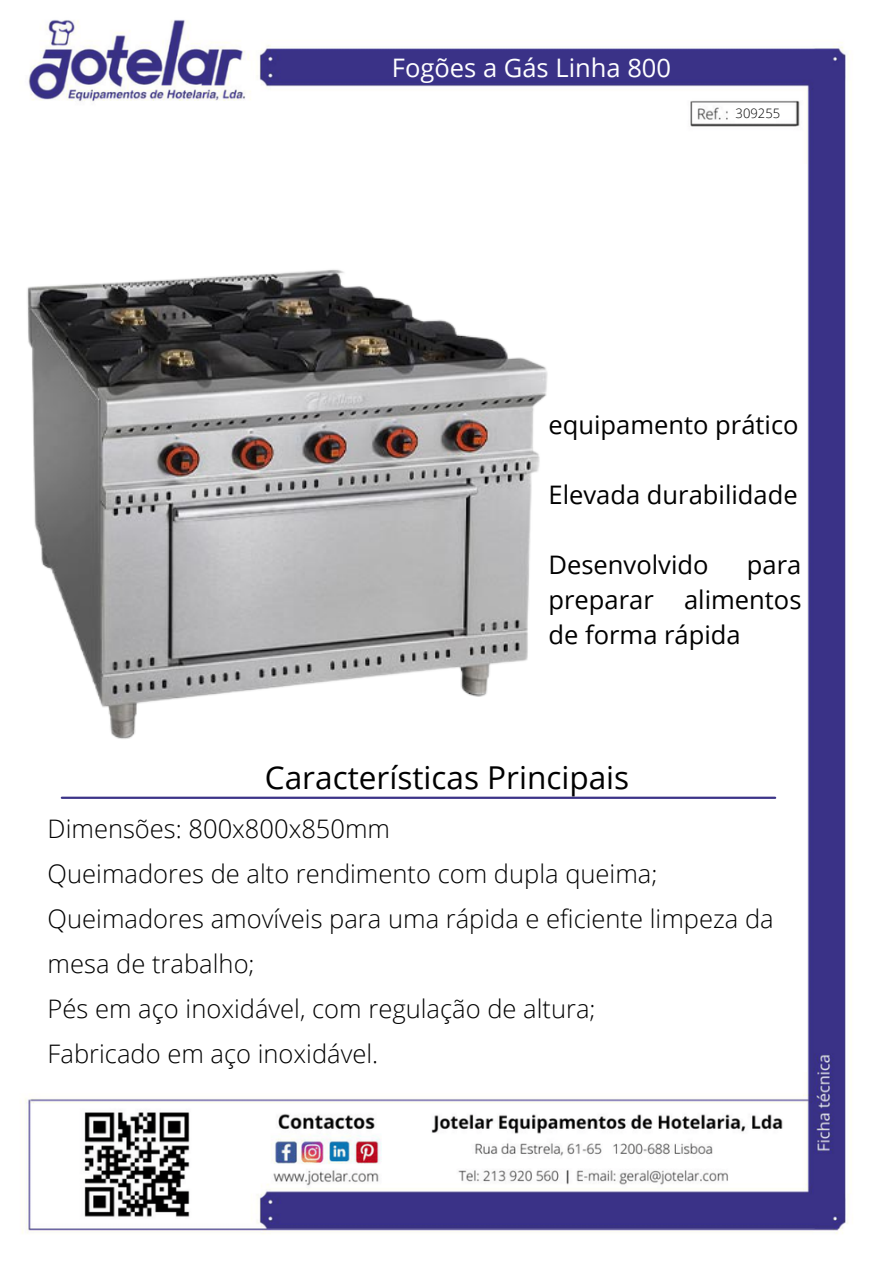
<style>
.page{position:relative;width:894px;height:1264px;background:#fff}
.page>*{position:absolute;margin:0;border:0;box-sizing:border-box;transform-origin:0 0}
.t1{font:31.5px "Open Sans";color:#000}
.t2{font:300 25.5px/45px "Open Sans";color:#000}
.t3{font:25.5px/35px "Open Sans";color:#000;text-align:justify}
.t4{font:25.5px "Open Sans";color:#fff}
.t5{font:300 13.05px "Open Sans";color:#000}
</style>
<div class="page">
<img style="left:20px;top:20px;width:829px;height:1214px">
<div style="left:0;top:164px;width:806px;height:908px;background:#fff"></div>
<div style="left:735px;top:106px;width:41px;height:16px;background:#fff"></div>
<hr style="left:62px;top:796px;width:713px;height:3px;background:#3c3488">
<img style="left:20px;top:157px;width:601px;height:642px">
<p class="t4" style="left:392px;top:50px;width:280px">Fogões a Gás Linha 800</p>
<p class="t5" style="left:735px;top:104px;width:46px">309255</p>
<p class="t3" style="left:548px;top:407px;width:251px">equipamento prático</p>
<p class="t3" style="left:548px;top:476px;width:251px">Elevada durabilidade</p>
<p class="t3" style="left:548px;top:546px;width:161px">Desenvolvido</p>
<p class="t3" style="left:548px;top:546px;width:254px;text-indent:198px">para preparar alimentos de forma rápida</p>
<p class="t1" style="left:265px;top:755px;width:366px">Características Principais</p>
<p class="t2" style="left:48px;top:805px;width:344px">Dimensões: 800x800x850mm</p>
<p class="t2" style="left:48px;top:850px;width:611px">Queimadores de alto rendimento com dupla queima;</p>
<p class="t2" style="left:48px;top:895px;width:727px">Queimadores amovíveis para uma rápida e eficiente limpeza da mesa de trabalho;</p>
<p class="t2" style="left:48px;top:985px;width:549px">Pés em aço inoxidável, com regulação de altura;</p>
<p class="t2" style="left:48px;top:1030px;width:332px">Fabricado em aço inoxidável.</p>
</div>
